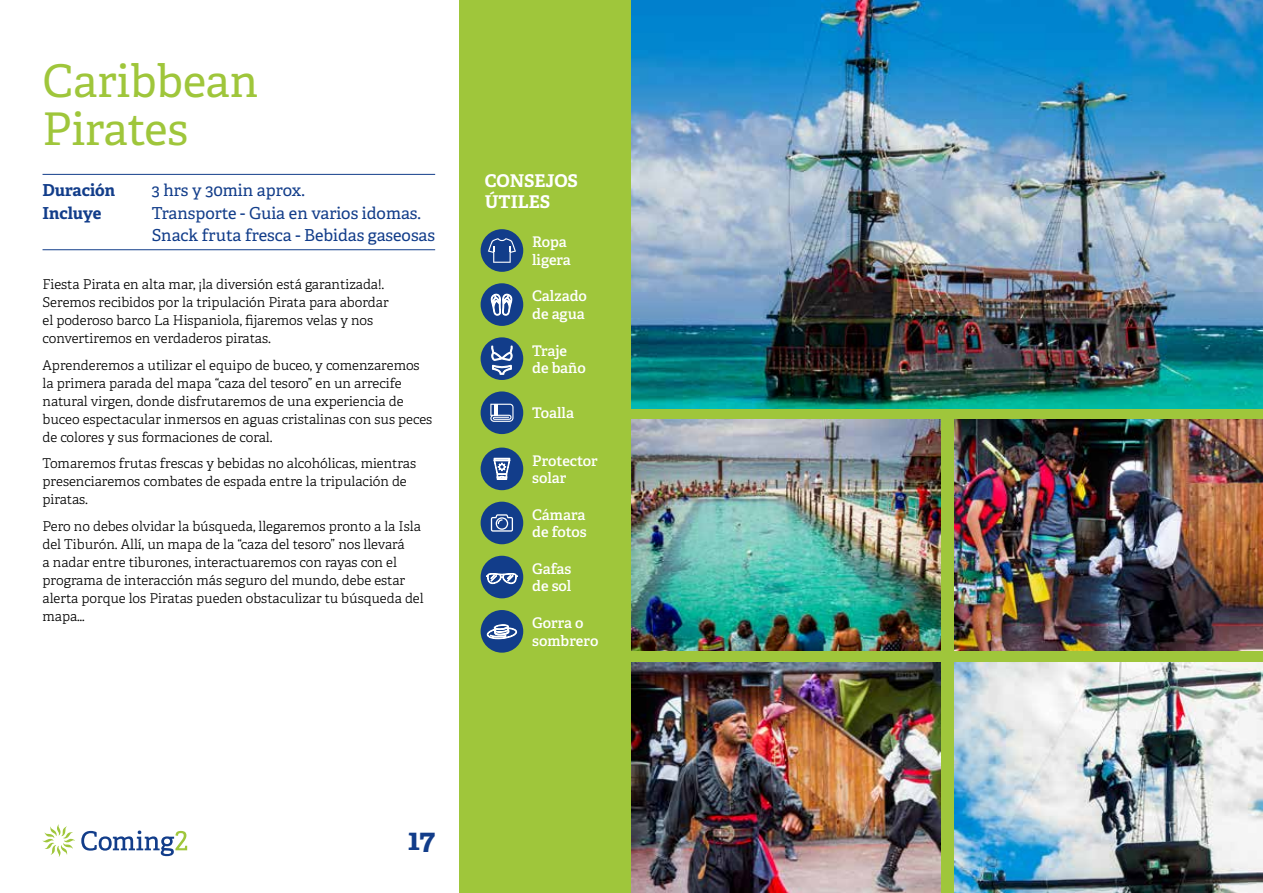
<style>
.page{position:relative;width:1263px;height:893px;background:#fff}
.page>*{position:absolute;margin:0;border:0;box-sizing:border-box;transform-origin:0 0}
.t1{font:45px/48px "Adelle";letter-spacing:-.005em;color:#9fc63b}
.t2{font:700 30px "Adelle";color:#123d8a}
.t3{font:700 17.55px/21.6px "Adelle";color:#fff}
.t4{font:16.5px/22.5px "Adelle";color:#123d8a}
.t5{font:700 16.5px "Adelle";letter-spacing:-.005em;color:#123d8a}
.t6{font:600 14.7px/17.5px "Adelle";color:#fff}
.t7{font:300 13.5px/18px "Adelle";color:#000}
</style>
<div class="page">
<div style="left:459px;top:0;width:804px;height:893px;background:#9fc63b"></div>
<svg style="left:81px;top:830px;width:106px;height:26px"></svg>
<svg style="left:42px;top:824px;width:33px;height:33px"></svg>
<div style="left:481px;top:229px;width:42px;height:43px;background:#123d8a;border-radius:50%"></div>
<svg style="left:488px;top:238px;width:28px;height:25px"></svg>
<img style="left:631px;top:0;width:632px;height:408px">
<img style="left:631px;top:420px;width:309px;height:231px">
<img style="left:631px;top:662px;width:309px;height:231px">
<img style="left:954px;top:420px;width:309px;height:231px">
<img style="left:954px;top:662px;width:309px;height:231px">
<div style="left:481px;top:337px;width:42px;height:43px;background:#123d8a;border-radius:50%"></div>
<svg style="left:491px;top:340px;width:21px;height:35px"></svg>
<div style="left:481px;top:502px;width:42px;height:42px;background:#123d8a;border-radius:50%"></div>
<svg style="left:491px;top:514px;width:22px;height:18px"></svg>
<div style="left:481px;top:391px;width:42px;height:43px;background:#123d8a;border-radius:50%"></div>
<svg style="left:490px;top:404px;width:23px;height:18px"></svg>
<div style="left:481px;top:448px;width:42px;height:42px;background:#123d8a;border-radius:50%"></div>
<svg style="left:493px;top:458px;width:17px;height:22px"></svg>
<div style="left:481px;top:610px;width:42px;height:43px;background:#123d8a;border-radius:50%"></div>
<svg style="left:486px;top:624px;width:31px;height:16px"></svg>
<div style="left:481px;top:283px;width:42px;height:43px;background:#123d8a;border-radius:50%"></div>
<svg style="left:491px;top:293px;width:21px;height:23px"></svg>
<div style="left:481px;top:556px;width:42px;height:42px;background:#123d8a;border-radius:50%"></div>
<svg style="left:486px;top:573px;width:32px;height:11px"></svg>
<hr style="left:43px;top:249px;width:392px;height:1px;background:#123d8a">
<hr style="left:43px;top:174px;width:392px;height:1px;background:#123d8a">
<h1 class="t1" style="left:43px;top:58px;width:217px">Caribbean<br>Pirates</h1>
<p class="t5" style="left:43px;top:179px;width:74px">Duración</p>
<p class="t4" style="left:152px;top:179px;width:155px">3 hrs y 30min aprox.</p>
<p class="t5" style="left:43px;top:202px;width:60px">Incluye</p>
<p class="t4" style="left:152px;top:202px;width:285px">Transporte - Guia en varios idomas.<br>Snack fruta fresca - Bebidas gaseosas</p>
<p class="t7" style="left:43px;top:276px;width:348px">Fiesta Pirata en alta mar, ¡la diversión está garantizada!.<br>Seremos recibidos por la tripulación Pirata para abordar el poderoso barco La Hispaniola, fijaremos velas y nos convertiremos en verdaderos piratas.</p>
<p class="t7" style="left:43px;top:356px;width:391px">Aprenderemos a utilizar el equipo de buceo, y comenzaremos la primera parada del mapa “caza del tesoro” en un arrecife natural virgen, donde disfrutaremos de una experiencia de buceo espectacular inmersos en aguas cristalinas con sus peces de colores y sus formaciones de coral.</p>
<p class="t7" style="left:43px;top:455px;width:375px">Tomaremos frutas frescas y bebidas no alcohólicas, mientras presenciaremos combates de espada entre la tripulación de piratas.</p>
<p class="t7" style="left:43px;top:517px;width:383px">Pero no debes olvidar la búsqueda, llegaremos pronto a la Isla del Tiburón. Allí, un mapa de la “caza del tesoro” nos llevará<br>a nadar entre tiburones, interactuaremos con rayas con el programa de interacción más seguro del mundo, debe estar alerta porque los Piratas pueden obstaculizar tu búsqueda del mapa…</p>
<p class="t3" style="left:485px;top:170px;width:95px">CONSEJOS<br>ÚTILES</p>
<p class="t6" style="left:532px;top:234px;width:40px">Ropa ligera</p>
<p class="t6" style="left:532px;top:288px;width:56px">Calzado de agua</p>
<p class="t6" style="left:532px;top:342px;width:55px">Traje de baño</p>
<p class="t6" style="left:532px;top:405px;width:43px">Toalla</p>
<p class="t6" style="left:532px;top:452px;width:67px">Protector solar</p>
<p class="t6" style="left:532px;top:506px;width:56px">Cámara de fotos</p>
<p class="t6" style="left:532px;top:560px;width:41px">Gafas de sol</p>
<p class="t6" style="left:532px;top:614px;width:68px">Gorra o sombrero</p>
<h2 class="t2" style="left:408px;top:821px;width:29px">17</h2>
</div>
